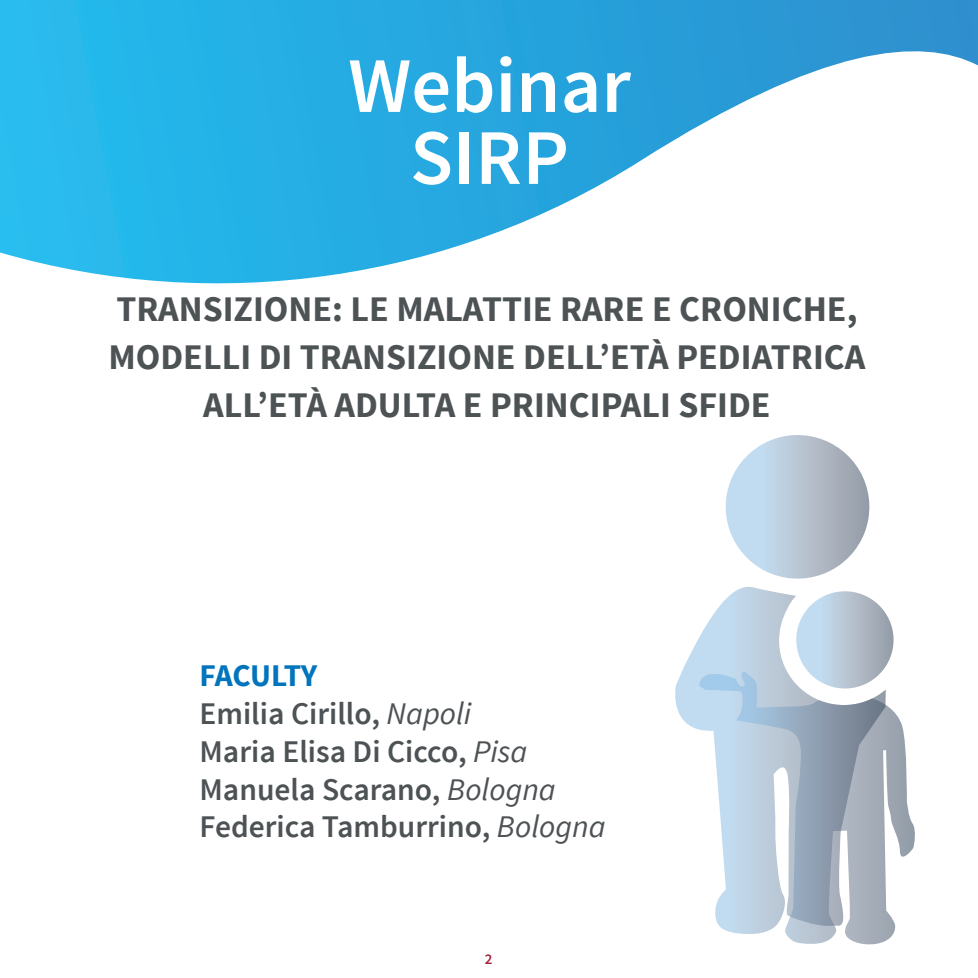
<style>
.page{position:relative;width:978px;height:978px;background:#fff}
.page>*{position:absolute;margin:0;border:0;box-sizing:border-box;transform-origin:0 0}
.t1{font:600 78.75px/72px "Source Sans Pro";color:#fff;text-align:center}
.t2{font:700 36px/48px "Source Sans Pro";color:#4d5255;text-align:center}
.t3{font:600 31.5px/37.8px "Source Sans Pro";color:#4d5255}
.t4{font:600 15px "Source Sans Pro";color:#a0213c}
.s1{font-weight:700;color:#0074bc}
.s2{font-weight:400;font-style:italic}
</style>
<div class="page">
<svg style="left:675px;top:587px;width:121px;height:143px"></svg>
<svg style="left:796px;top:591px;width:98px;height:81px"></svg>
<svg style="left:699px;top:672px;width:216px;height:272px"></svg>
<svg style="left:726px;top:435px;width:143px;height:144px"></svg>
<svg style="left:0;top:0;width:978px;height:284px"></svg>
<h1 class="t1" style="left:348px;top:52px;width:284px">Webinar<br>SIRP</h1>
<p class="t2" style="left:108px;top:286px;width:759px">TRANSIZIONE: LE MALATTIE RARE E CRONICHE,<br>MODELLI DI TRANSIZIONE DELL’ETÀ PEDIATRICA<br>ALL’ETÀ ADULTA E PRINCIPALI SFIDE</p>
<p class="t3" style="left:200px;top:658px;width:408px"><span class="s1">FACULTY<br></span>Emilia Cirillo, <span class="s2">Napoli<br></span>Maria Elisa Di Cicco, <span class="s2">Pisa<br></span>Manuela Scarano, <span class="s2">Bologna<br></span>Federica Tamburrino, <span class="s2">Bologna</span></p>
<p class="t4" style="left:485px;top:950px;width:9px">2</p>
</div>
